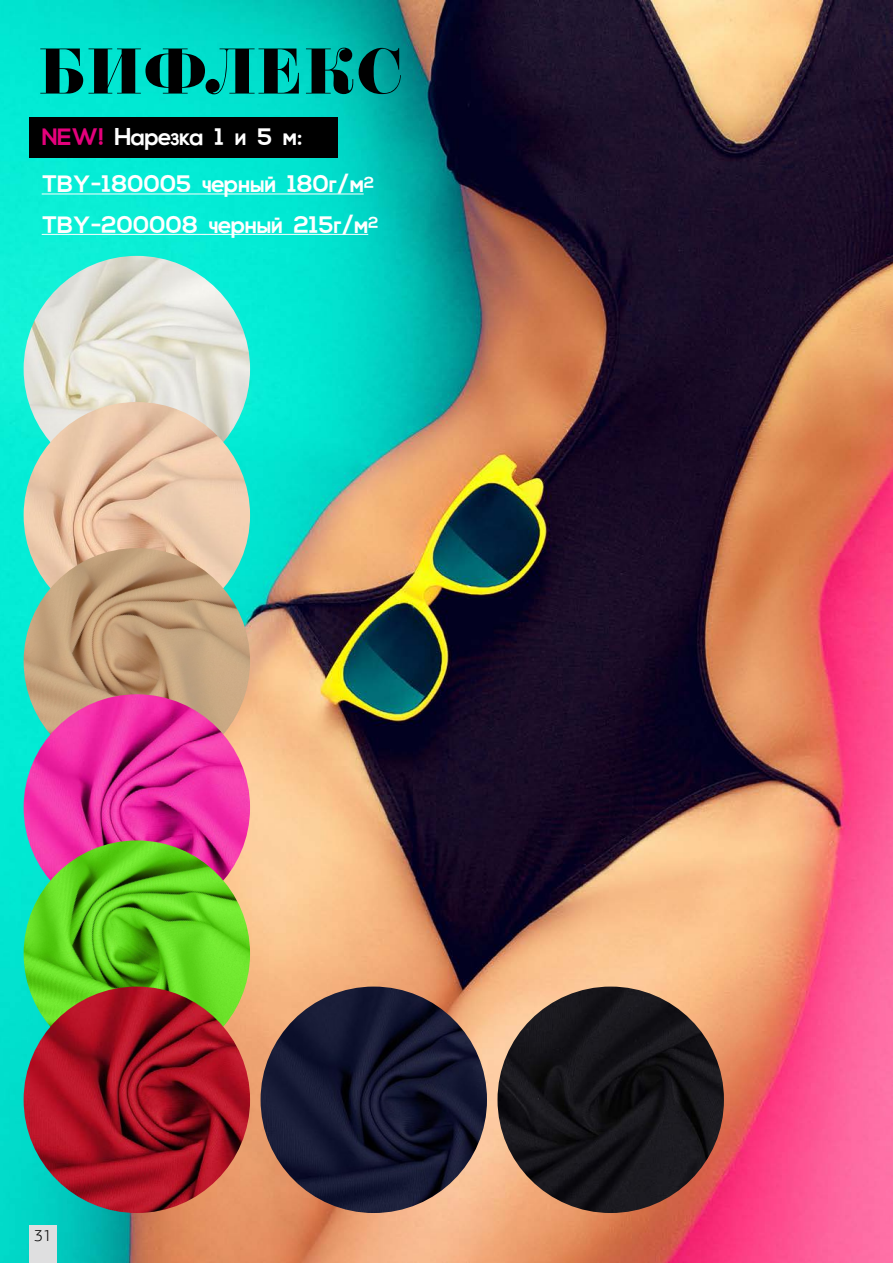
<style>
.page{position:relative;width:893px;height:1263px;background:#fff}
.page>*{position:absolute;margin:0;border:0;box-sizing:border-box;transform-origin:0 0}
.Paragraph_Style_1{font:67.5px "Diet Didot Extra";letter-spacing:.02em;color:#000}
.t1{font:18px "Nexa Replica RU Bold";color:#fff}
.t2{font:300 16.5px "PF Agora Sans Pro";color:#000}
.s1{color:#e5007c}
</style>
<div class="page">
<img style="left:0;top:0;width:893px;height:1263px">
<img style="left:24px;top:256px;width:226px;height:226px;border-radius:113px">
<img style="left:24px;top:402px;width:226px;height:226px;border-radius:113px">
<img style="left:24px;top:548px;width:226px;height:227px;border-radius:113px">
<img style="left:24px;top:694px;width:226px;height:227px;border-radius:113px">
<img style="left:24px;top:840px;width:226px;height:227px;border-radius:113px">
<img style="left:24px;top:986px;width:226px;height:227px;border-radius:113px">
<img style="left:261px;top:986px;width:226px;height:227px;border-radius:113px">
<img style="left:497px;top:986px;width:227px;height:227px;border-radius:113px">
<hr style="left:42px;top:194px;width:322px;height:1px;background:#fff">
<div style="left:30px;top:117px;width:308px;height:40px;background:#000"></div>
<hr style="left:42px;top:234px;width:326px;height:1px;background:#fff">
<div style="left:30px;top:1225px;width:27px;height:38px;background:#dfdfe0"></div>
<p class="Paragraph_Style_1" style="left:39px;top:23px;width:367px">БИФЛЕКС</p>
<p class="t1" style="left:42px;top:129px;width:262px"><span class="s1">NEW!</span> Нарезка 1 и 5 м:</p>
<p class="t1" style="left:42px;top:175px;width:334px">TBY-180005 черный 180г/м<sup>2</sup></p>
<p class="t1" style="left:42px;top:216px;width:338px">TBY-200008 черный 215г/м<sup>2</sup></p>
<p class="t2" style="left:34px;top:1225px;width:19px">31</p>
</div>
